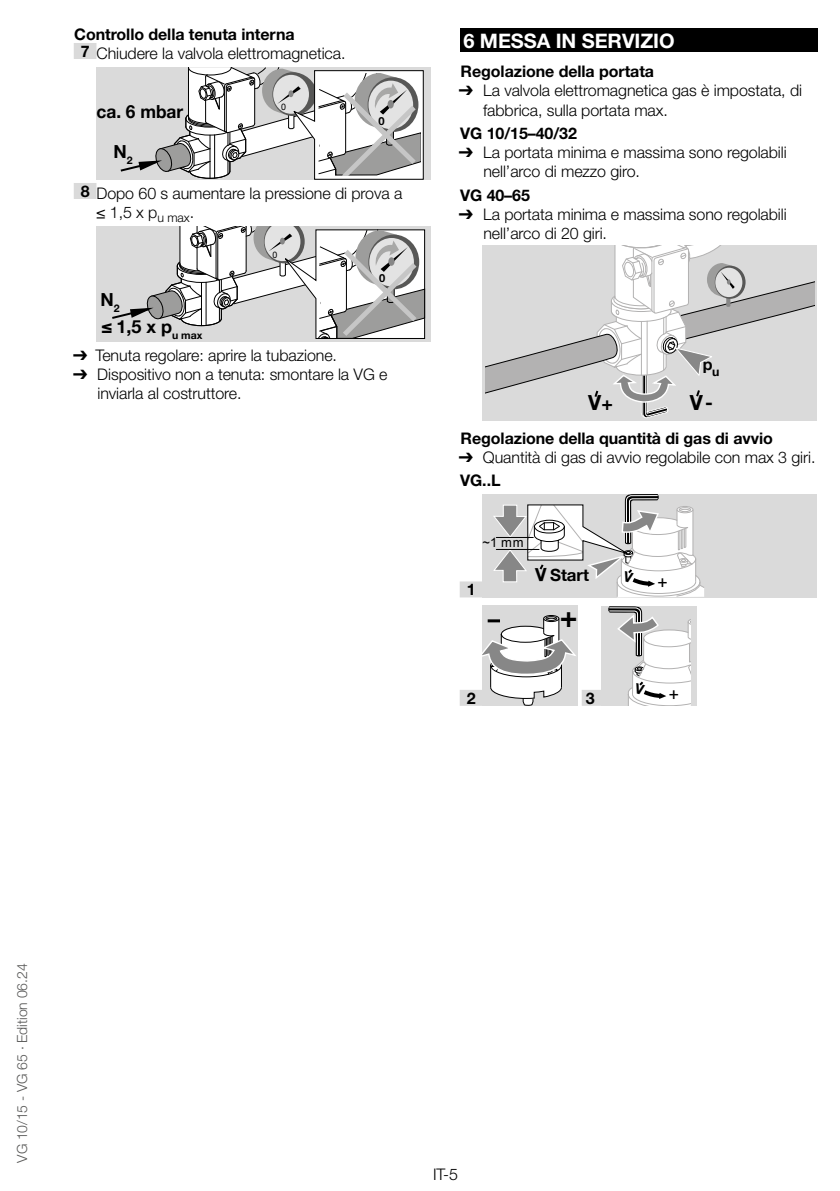
<style>
.page{position:relative;width:840px;height:1191px;background:#fff}
.page>*{position:absolute;margin:0;border:0;box-sizing:border-box;transform-origin:0 0}
.t1{font:700 29.6px "Helvetica Neue";color:#000}
.t2{font:700 20.8px "Helvetica Neue";color:#000}
.t3{font:700 20px "Helvetica Neue LT Pro";letter-spacing:-.005em;color:#fff}
.t4{font:700 18px/27px "Helvetica Neue";color:#000}
.t5{font:700 18px "Helvetica Neue";color:#000;scale:.96 1}
.t6{font:700 16.8px "Helvetica Neue";color:#000}
.t7{font:300 16px/19.2px "Helvetica Neue LT Pro";letter-spacing:-.005em;color:#000}
.t8{font:700 16px "Helvetica Neue LT Pro";letter-spacing:-.005em;color:#000}
.t9{font:700 16px "Helvetica Neue";color:#000}
.t10{font:300 14px "Helvetica Neue LT Pro";letter-spacing:-.005em;color:#575756}
.t11{font:13px "Arial";color:#000}
.t12{font:700 11px "Helvetica Neue";color:#000}
.t13{font:8.8px "Arial";color:#000}
.s1{font-weight:700}
.s2{font-family:"Helvetica"}
.s3{font-family:"Arial Unicode MS";font-weight:400}
.s4{font-size:19.2px}
</style>
<div class="page">
<div style="left:74px;top:43px;width:22px;height:16px;background:#dadada"></div>
<div style="left:74px;top:183px;width:22px;height:16px;background:#dadada"></div>
<div style="left:96px;top:67px;width:335px;height:113px;background:#dadada"></div>
<svg style="left:120px;top:67px;width:303px;height:113px"></svg>
<div style="left:96px;top:226px;width:335px;height:116px;background:#dadada"></div>
<svg style="left:112px;top:226px;width:313px;height:113px"></svg>
<div style="left:459px;top:28px;width:357px;height:24px;background:#000"></div>
<div style="left:459px;top:581px;width:23px;height:16px;background:#dadada"></div>
<div style="left:459px;top:690px;width:23px;height:16px;background:#dadada"></div>
<div style="left:581px;top:690px;width:20px;height:16px;background:#dadada"></div>
<div style="left:482px;top:245px;width:334px;height:175px;background:#dadada"></div>
<svg style="left:485px;top:245px;width:329px;height:173px"></svg>
<div style="left:482px;top:494px;width:334px;height:103px;background:#dadada"></div>
<div style="left:482px;top:605px;width:95px;height:101px;background:#dadada"></div>
<svg style="left:482px;top:615px;width:94px;height:91px"></svg>
<div style="left:601px;top:606px;width:95px;height:100px;background:#dadada"></div>
<svg style="left:493px;top:494px;width:211px;height:103px"></svg>
<svg style="left:608px;top:606px;width:82px;height:100px"></svg>
<p class="t7" style="left:81px;top:24px;width:266px;text-indent:-6px"><span class="s1">Controllo della tenuta interna<br>7</span> Chiudere la valvola elettromagnetica.</p>
<p class="t5" style="left:96px;top:97px;width:92px">ca. 6 mbar</p>
<p class="t13" style="left:281px;top:101px;width:6px">0</p>
<p class="t4" style="left:113px;top:139px;width:21px">N<sub>2</sub></p>
<p class="t12" style="left:378px;top:112px;width:8px">0</p>
<p class="t7" style="left:96px;top:183px;width:307px;text-indent:-15px"><span class="s1">8</span> Dopo 60 s aumentare la pressione di prova a ≤ 1,5 x p<sub>u</sub> <sub>max</sub>.</p>
<p class="t4" style="left:100px;top:287px;width:104px">N<sub>2<br></sub><span class="s2">≤</span> 1,5 x p<sub>u</sub> <sub>max</sub></p>
<p class="t13" style="left:272px;top:249px;width:6px">0</p>
<p class="t12" style="left:379px;top:269px;width:8px">0</p>
<p class="t7" style="left:73px;top:345px;width:265px"><span class="s3">➔</span> Tenuta regolare: aprire la tubazione.</p>
<p class="t7" style="left:97px;top:365px;width:291px;text-indent:-24px"><span class="s3">➔</span> Dispositivo non a tenuta: smontare la VG e inviarla al costruttore.</p>
<p class="t3" style="left:463px;top:28px;width:212px">6 MESSA IN SERVIZIO</p>
<p class="t8" style="left:460px;top:62px;width:195px">Regolazione della portata</p>
<p class="t7" style="left:483px;top:81px;width:320px;text-indent:-24px"><span class="s3">➔</span> La valvola elettromagnetica gas è impostata, di fabbrica, sulla portata max.</p>
<p class="t8" style="left:460px;top:123px;width:118px">VG 10/15–40/32</p>
<p class="t7" style="left:483px;top:142px;width:304px;text-indent:-24px"><span class="s3">➔</span> La portata minima e massima sono regolabili nell’arco di mezzo giro.</p>
<p class="t8" style="left:460px;top:185px;width:71px">VG 40–65</p>
<p class="t7" style="left:483px;top:204px;width:304px;text-indent:-24px"><span class="s3">➔</span> La portata minima e massima sono regolabili nell’arco di 20 giri.</p>
<p class="t9" style="left:702px;top:352px;width:18px">p<sub>u</sub></p>
<h2 class="t2" style="left:588px;top:386px;width:26px">V<span class="s4">+</span></h2>
<h2 class="t2" style="left:689px;top:386px;width:24px">V<span class="s4">-</span></h2>
<p class="t8" style="left:460px;top:428px;width:313px">Regolazione della quantità di gas di avvio</p>
<p class="t7" style="left:458px;top:445px;width:358px;line-height:23.2px"><span class="s3">➔</span> Quantità di gas di avvio regolabile con max 3 giri.<br><span class="s1">VG..L</span></p>
<p class="t11" style="left:482px;top:534px;width:43px">~1 mm</p>
<p class="t8" style="left:466px;top:580px;width:10px">1</p>
<p class="t8" style="left:466px;top:688px;width:10px">2</p>
<p class="t6" style="left:549px;top:562px;width:41px">Start</p>
<h1 class="t1" style="left:559px;top:593px;width:19px">+</h1>
<p class="t8" style="left:585px;top:688px;width:10px">3</p>
<p class="t10" style="left:13px;top:1162px;width:200px;rotate:-90deg">VG 10/15 - VG 65 · Edition 06.24</p>
<p class="t7" style="left:433px;top:1164px;width:26px">IT-5</p>
</div>
